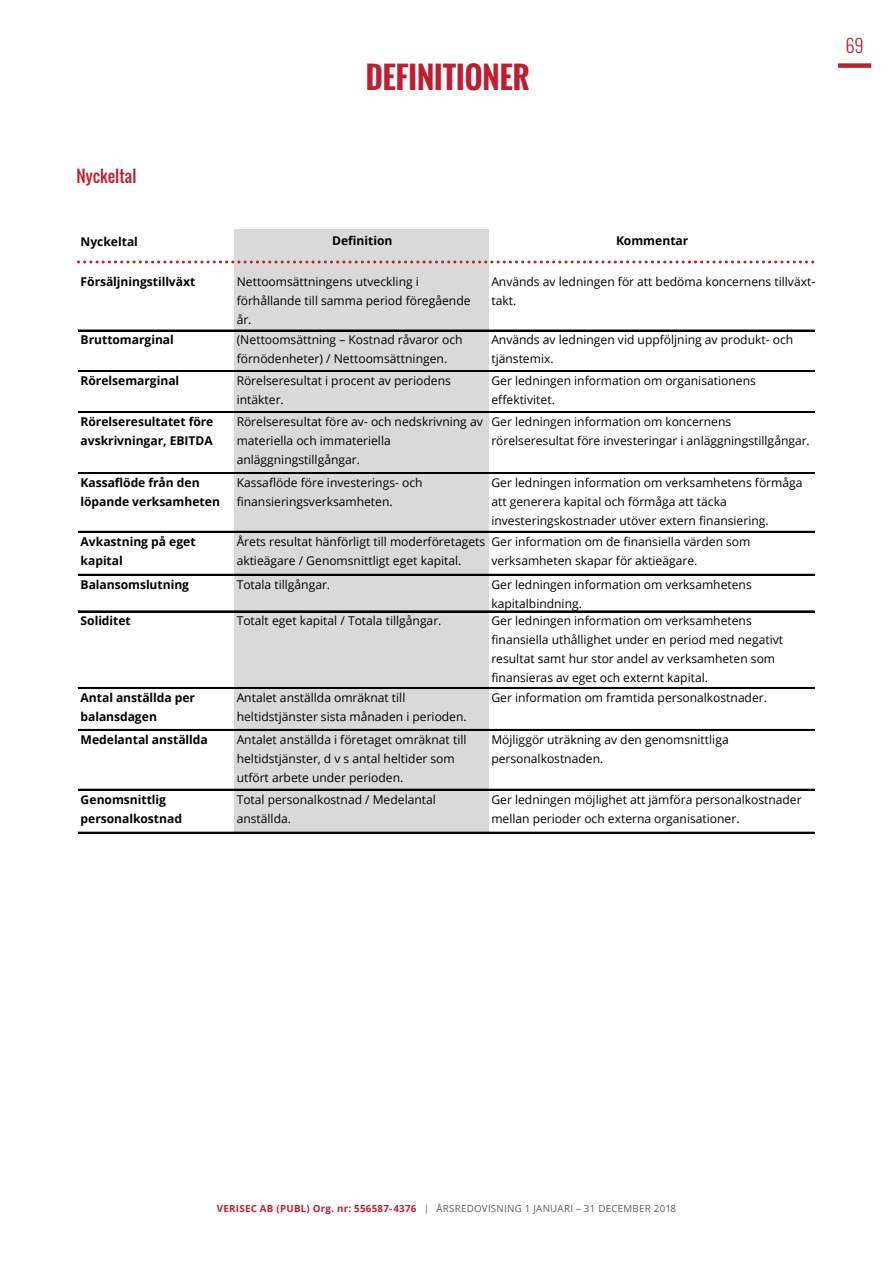
<style>
.page{position:relative;width:893px;height:1263px;background:#fff}
.page>*{position:absolute;margin:0;border:0;box-sizing:border-box;transform-origin:0 0}
.t1{font:700 30px "Oswald";color:#bc1f30}
.t2{font:300 18px "Oswald";color:#bc1f30}
.t3{font:16.5px "Oswald";letter-spacing:.01em;color:#bc1f30}
.t4{font:12.15px/18.9px "Open Sans";color:#000}
.t5{font:700 12.15px/18.9px "Open Sans";letter-spacing:-.005em;color:#000}
.t6{font:9.75px "Open Sans";letter-spacing:.025em;color:#5f5c5f}
.s1{font-weight:700;color:#bc1f30}
.s2{font-family:"Lato"}
</style>
<div class="page">
<div style="left:838px;top:63px;width:33px;height:5px;background:#bc1f30"></div>
<div style="left:234px;top:229px;width:255px;height:604px;background:#d9d9d9"></div>
<hr style="left:78px;top:330px;width:736px;height:1px;background:#000">
<hr style="left:78px;top:371px;width:736px;height:1px;background:#000">
<hr style="left:78px;top:411px;width:736px;height:1px;background:#000">
<hr style="left:78px;top:412px;width:736px;height:1px;background:#000">
<hr style="left:78px;top:472px;width:736px;height:2px;background:#000">
<hr style="left:78px;top:531px;width:736px;height:2px;background:#000">
<hr style="left:78px;top:574px;width:736px;height:2px;background:#000">
<hr style="left:78px;top:611px;width:736px;height:1px;background:#000">
<hr style="left:78px;top:687px;width:736px;height:2px;background:#000">
<hr style="left:78px;top:729px;width:736px;height:2px;background:#000">
<hr style="left:78px;top:789px;width:736px;height:1px;background:#000">
<hr style="left:78px;top:832px;width:736px;height:1px;background:#000">
<svg style="left:78px;top:260px;width:736px;height:3px"></svg>
<p class="t1" style="left:366px;top:55px;width:165px">DEFINITIONER</p>
<p class="t3" style="left:77px;top:164px;width:61px">Nyckeltal</p>
<p class="t5" style="left:81px;top:232px;width:59px">Nyckeltal</p>
<p class="t5" style="left:81px;top:272px;width:116px">Försäljningstillväxt</p>
<p class="t5" style="left:81px;top:330px;width:95px">Bruttomarginal</p>
<p class="t5" style="left:81px;top:371px;width:100px">Rörelsemarginal</p>
<p class="t5" style="left:81px;top:412px;width:134px">Rörelseresultatet före avskrivningar, EBITDA</p>
<p class="t5" style="left:81px;top:473px;width:141px">Kassaflöde från den löpande verksamheten</p>
<p class="t5" style="left:81px;top:531px;width:117px">Avkastning på eget kapital</p>
<p class="t5" style="left:81px;top:574px;width:110px">Balansomslutning</p>
<p class="t5" style="left:81px;top:611px;width:52px">Soliditet</p>
<p class="t5" style="left:81px;top:688px;width:116px">Antal anställda per balansdagen</p>
<p class="t5" style="left:81px;top:730px;width:129px">Medelantal anställda</p>
<p class="t5" style="left:81px;top:789px;width:103px">Genomsnittlig personalkostnad</p>
<p class="t5" style="left:332px;top:231px;width:62px">Definition</p>
<p class="t5" style="left:616px;top:231px;width:74px">Kommentar</p>
<p class="t4" style="left:237px;top:271px;width:235px">Nettoomsättningens utveckling i förhållande till samma period föregående år.</p>
<p class="t4" style="left:491px;top:272px;width:325px">Används av ledningen för att bedöma koncernens tillväxt&shy;takt.</p>
<p class="t4" style="left:237px;top:330px;width:227px">(Nettoomsättning – Kostnad råvaror och förnödenheter) / Nettoomsättningen.</p>
<p class="t4" style="left:491px;top:330px;width:303px">Används av ledningen vid uppföljning av produkt- och tjänstemix.</p>
<p class="t4" style="left:237px;top:371px;width:216px">Rörelseresultat i procent av periodens intäkter.</p>
<p class="t4" style="left:491px;top:371px;width:266px">Ger ledningen information om organisationens effektivitet.</p>
<p class="t4" style="left:237px;top:412px;width:248px">Rörelseresultat före av- och nedskrivning av materiella och immateriella anläggningstillgångar.</p>
<p class="t4" style="left:491px;top:412px;width:320px">Ger ledningen information om koncernens rörelseresultat före investeringar i anläggningstillgångar.</p>
<p class="t4" style="left:237px;top:473px;width:187px">Kassaflöde före investerings- och finansieringsverksamheten.</p>
<p class="t4" style="left:491px;top:473px;width:312px">Ger ledningen information om verksamhetens förmåga att generera kapital och förmåga att täcka investeringskostnader utöver extern finansiering.</p>
<p class="t4" style="left:237px;top:531px;width:250px">Årets resultat hänförligt till moderföretagets aktieägare / Genomsnittligt eget kapital.</p>
<p class="t4" style="left:491px;top:531px;width:261px">Ger information om de finansiella värden som verksamheten skapar för aktieägare.</p>
<p class="t4" style="left:237px;top:574px;width:95px">Totala tillgångar.</p>
<p class="t4" style="left:491px;top:574px;width:262px">Ger ledningen information om verksamhetens kapitalbindning.</p>
<p class="t4" style="left:237px;top:611px;width:206px">Totalt eget kapital / Totala tillgångar.</p>
<p class="t4" style="left:491px;top:611px;width:293px">Ger ledningen information om verksamhetens finansiella uthållighet under en period med negativt resultat samt hur stor andel av verksamheten som finansieras av eget och externt kapital.</p>
<p class="t4" style="left:237px;top:688px;width:232px">Antalet anställda omräknat till heltidstjänster sista månaden i perioden.</p>
<p class="t4" style="left:491px;top:688px;width:277px">Ger information om framtida personalkostnader.</p>
<p class="t4" style="left:237px;top:729px;width:231px">Antalet anställda i företaget omräknat till heltidstjänster, d v s antal heltider som utfört arbete under perioden.</p>
<p class="t4" style="left:491px;top:729px;width:239px">Möjliggör uträkning av den genomsnittliga personalkostnaden.</p>
<p class="t4" style="left:237px;top:789px;width:201px">Total personalkostnad / Medelantal anställda.</p>
<p class="t4" style="left:491px;top:789px;width:312px">Ger ledningen möjlighet att jämföra personalkostnader mellan perioder och externa organisationer.</p>
<h2 class="t2" style="left:846px;top:33px;width:19px">69</h2>
<p class="t6" style="left:217px;top:1202px;width:461px"><span class="s1">VERISEC AB (PUBL) Org. nr: 556587-4376</span> <span class="s2">|</span> ÅRSREDOVISNING 1 JANUARI – 31 DECEMBER 2018</p>
</div>
